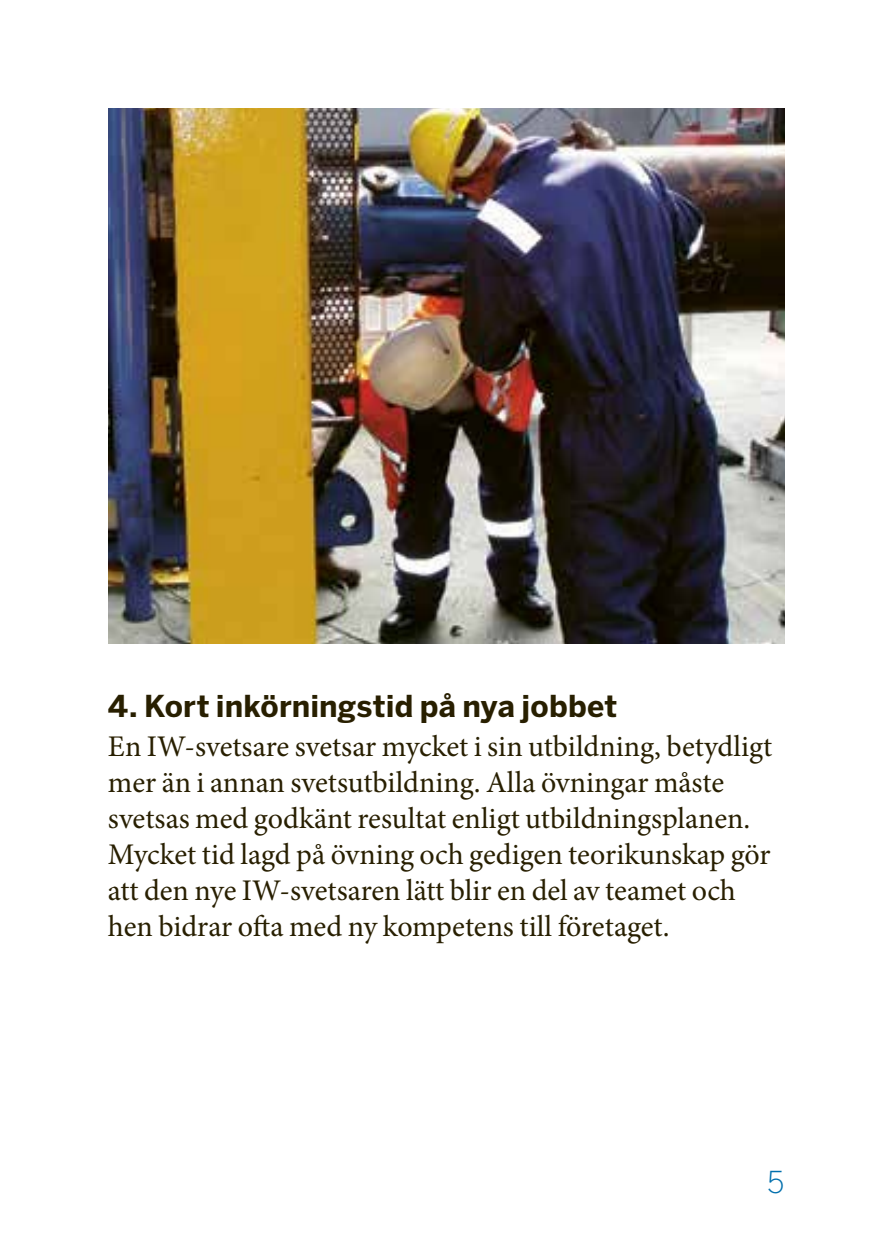
<style>
.page{position:relative;width:893px;height:1259px;background:#fff}
.page>*{position:absolute;margin:0;border:0;box-sizing:border-box;transform-origin:0 0}
.t1{font:30px/36px "Minion Pro";color:#281f00}
.t2{font:700 30px "Benton Sans";letter-spacing:.005em;color:#281f00}
.t3{font:300 30px "Benton Sans";color:#006fad}
</style>
<div class="page">
<img style="left:108px;top:108px;width:677px;height:536px">
<p class="t2" style="left:108px;top:688px;width:511px">4. Kort inkörningstid på nya jobbet</p>
<p class="t1" style="left:108px;top:729px;width:666px">En IW-svetsare svetsar mycket i sin utbildning, betydligt mer än i annan svetsutbildning. Alla övningar måste svetsas med godkänt resultat enligt utbildningsplanen.<br>Mycket tid lagd på övning och gedigen teorikunskap gör att den nye IW-svetsaren lätt blir en del av teamet och hen bidrar ofta med ny kompetens till företaget.</p>
<p class="t3" style="left:767px;top:1164px;width:19px">5</p>
</div>
